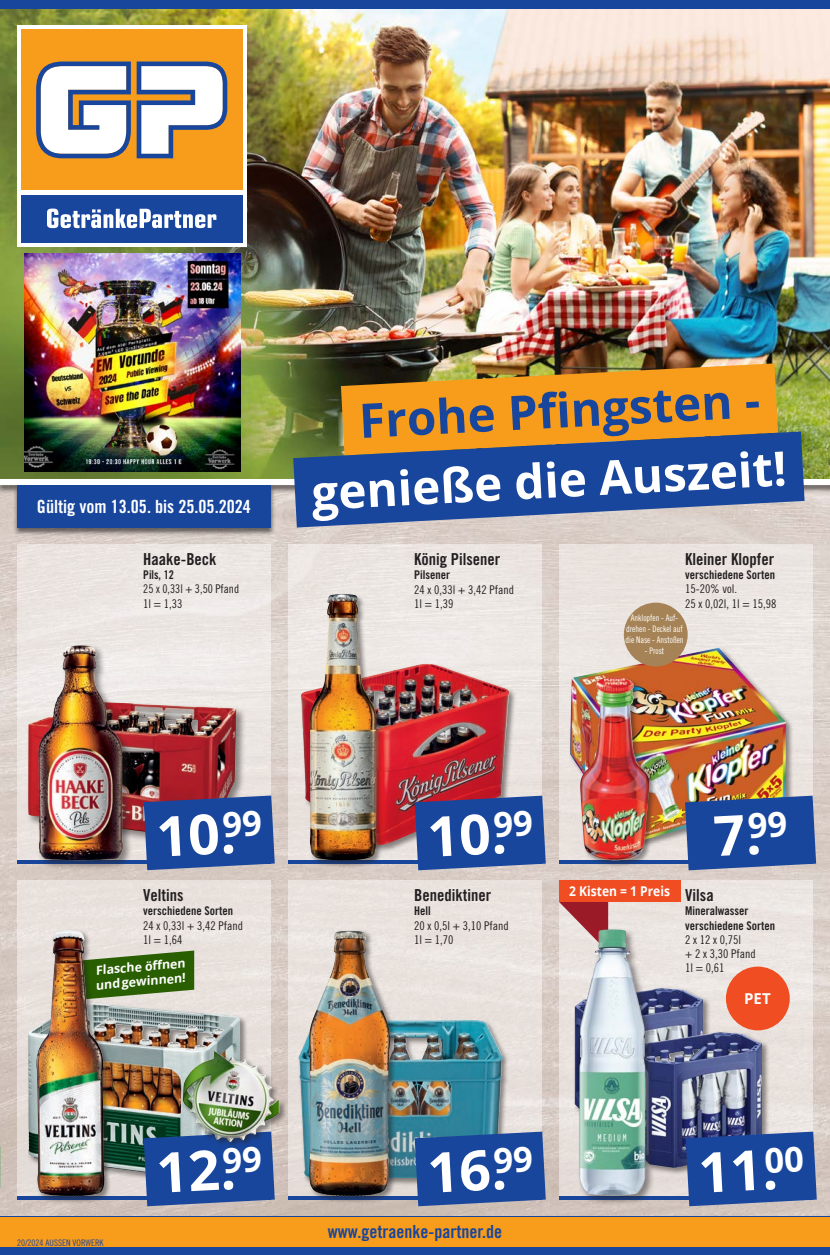
<style>
.page{position:relative;width:830px;height:1255px;background:#fff}
.page>*{position:absolute;margin:0;border:0;box-sizing:border-box;transform-origin:0 0}
.t1{font:700 55.5px "Open Sans";color:#fff}
.t2{font:700 47.55px "Open Sans";color:#fff}
.t3{font:700 47.55px "Open Sans";color:#18469d}
.t4{font:18.15px "Trade Gothic LT Std Bd Cn 20";color:#fff}
.t5{font:18px "Trade Gothic LT Std Bd Cn 20";color:#18469d}
.t6{font:16.5px "Trade Gothic LT Std Bd Cn 20";color:#231f20}
.t7{font:700 15px "Open Sans";color:#fff}
.t8{font:700 13.5px "Open Sans";color:#fff;scale:.89 1}
.t9{font:700 12.3px/14.7px "Open Sans";color:#fff}
.t10{font:12px/14.2px "Trade Gothic LT Std Cn 18";color:#231f20}
.t11{font:12px/14.2px "Trade Gothic LT Std Bd Cn 20";color:#231f20}
.t12{font:12px/14.2px "Trade Gothic LT Std Cn 18";color:#231f20;scale:.96 1}
.t13{font:12px "Trade Gothic LT Std Bd Cn 20";color:#231f20;scale:.96 1}
.t14{font:9px/10.9px "Trade Gothic LT Std Cn 18";color:#fff;text-align:center;scale:.92 1}
.t15{font:9px "Trade Gothic LT Std Cn 18";color:#18469d}
</style>
<div class="page">
<img style="left:0;top:494px;width:829px;height:722px">
<img style="left:0;top:9px;width:829px;height:469px">
<div style="left:0;top:1216px;width:829px;height:38px;background:#18469d"></div>
<div style="left:0;top:1216px;width:829px;height:30px;background:#f89c1c"></div>
<div style="left:0;top:0;width:829px;height:9px;background:#18469d"></div>
<div style="left:0;top:478px;width:829px;height:16px;background:#231f20;opacity:.65"></div>
<div style="left:0;top:479px;width:829px;height:6px;background:#fff"></div>
<div style="left:17px;top:26px;width:229px;height:221px;background:linear-gradient(to right,#fff,#fff)"></div>
<div style="left:21px;top:30px;width:221px;height:160px;background:#f89c1c"></div>
<div style="left:21px;top:196px;width:221px;height:47px;background:#18469d"></div>
<svg style="left:36px;top:61px;width:95px;height:97px"></svg>
<svg style="left:137px;top:61px;width:90px;height:97px"></svg>
<svg style="left:47px;top:208px;width:169px;height:20px"></svg>
<div style="left:12px;top:484px;width:263px;height:52px;background:#231f20;opacity:.65"></div>
<div style="left:17px;top:485px;width:254px;height:42px;background:#18469d"></div>
<div style="left:288px;top:880px;width:253px;height:319px;background:#e9e2de"></div>
<hr style="left:288px;top:1196px;width:253px;height:3px;background:#18469d">
<div style="left:297px;top:1018px;width:213px;height:167px;background:#231f20;opacity:.5"></div>
<img style="left:298px;top:1020px;width:204px;height:158px">
<div style="left:308px;top:929px;width:89px;height:274px;background:#231f20;opacity:.5"></div>
<img style="left:309px;top:930px;width:33px;height:264px">
<svg style="left:414px;top:1131px;width:131px;height:75px"></svg>
<div style="left:288px;top:544px;width:253px;height:319px;background:#ece7e3"></div>
<hr style="left:288px;top:860px;width:253px;height:3px;background:#18469d">
<div style="left:299px;top:662px;width:217px;height:190px;background:#231f20;opacity:.5"></div>
<img style="left:300px;top:663px;width:209px;height:181px">
<div style="left:308px;top:592px;width:75px;height:276px;background:#231f20;opacity:.5"></div>
<img style="left:310px;top:594px;width:64px;height:266px">
<svg style="left:414px;top:795px;width:131px;height:75px"></svg>
<div style="left:558px;top:544px;width:254px;height:319px;background:#ebe4e0"></div>
<hr style="left:558px;top:860px;width:254px;height:3px;background:#18469d">
<div style="left:568px;top:646px;width:225px;height:205px;background:#231f20;opacity:.5"></div>
<img style="left:569px;top:648px;width:216px;height:196px">
<div style="left:578px;top:676px;width:78px;height:191px;background:#231f20;opacity:.5"></div>
<img style="left:580px;top:677px;width:69px;height:183px">
<div style="left:623px;top:602px;width:64px;height:64px;background:#a68356;border-radius:50%"></div>
<svg style="left:684px;top:795px;width:131px;height:75px"></svg>
<div style="left:17px;top:544px;width:254px;height:319px;background:#ece7e3"></div>
<hr style="left:17px;top:860px;width:254px;height:3px;background:#18469d">
<div style="left:26px;top:700px;width:221px;height:148px;background:#231f20;opacity:.5"></div>
<img style="left:28px;top:702px;width:208px;height:135px">
<div style="left:36px;top:643px;width:97px;height:227px;background:#231f20;opacity:.5"></div>
<img style="left:38px;top:645px;width:43px;height:146px">
<svg style="left:144px;top:795px;width:130px;height:75px"></svg>
<div style="left:558px;top:880px;width:254px;height:319px;background:#ebe4e0"></div>
<svg style="left:558px;top:901px;width:50px;height:51px"></svg>
<hr style="left:558px;top:1196px;width:254px;height:3px;background:#18469d">
<div style="left:573px;top:986px;width:137px;height:145px;background:#231f20;opacity:.5"></div>
<img style="left:574px;top:987px;width:128px;height:136px">
<div style="left:632px;top:1030px;width:137px;height:145px;background:#231f20;opacity:.5"></div>
<img style="left:655px;top:1031px;width:106px;height:136px">
<div style="left:577px;top:927px;width:78px;height:278px;background:#231f20;opacity:.5"></div>
<img style="left:579px;top:929px;width:66px;height:266px">
<svg style="left:685px;top:1131px;width:131px;height:75px"></svg>
<div style="left:725px;top:966px;width:64px;height:64px;background:#f04d22;border-radius:50%"></div>
<div style="left:558px;top:880px;width:122px;height:21px;background:#f04d22"></div>
<div style="left:17px;top:880px;width:254px;height:319px;background:#e8e1dd"></div>
<hr style="left:17px;top:1196px;width:254px;height:3px;background:#18469d">
<div style="left:27px;top:1000px;width:221px;height:186px;background:#231f20;opacity:.5"></div>
<img style="left:28px;top:1002px;width:212px;height:177px">
<svg style="left:144px;top:1131px;width:130px;height:75px"></svg>
<svg style="left:112px;top:950px;width:82px;height:47px"></svg>
<div style="left:181px;top:1049px;width:106px;height:100px;background:#231f20;opacity:.5"></div>
<img style="left:182px;top:1050px;width:97px;height:92px">
<div style="left:35px;top:928px;width:77px;height:275px;background:#231f20;opacity:.5"></div>
<img style="left:36px;top:929px;width:68px;height:267px">
<img style="left:25px;top:253px;width:215px;height:218px">
<svg style="left:341px;top:363px;width:436px;height:68px"></svg>
<svg style="left:293px;top:431px;width:511px;height:96px;fill:#18469d"></svg>
<h3 class="t4" style="left:37px;top:495px;width:215px">Gültig vom 13.05. bis 25.05.2024</h3>
<h3 class="t6" style="left:143px;top:549px;width:75px">Haake-Beck</h3>
<p class="t13" style="left:143px;top:567px;width:33px">Pils, 12</p>
<p class="t12" style="left:143px;top:582px;width:101px">25 x 0,33l + 3,50 Pfand<br>1l = 1,33</p>
<h2 class="t3" style="left:357px;top:387px;width:402px;rotate:-3deg">Frohe Pfi ngsten -</h2>
<h2 class="t2" style="left:309px;top:459px;width:477px;rotate:-3deg">genieße die Auszeit!</h2>
<h3 class="t6" style="left:414px;top:549px;width:88px">König Pilsener</h3>
<p class="t11" style="left:414px;top:568px;width:37px">Pilsener</p>
<p class="t10" style="left:414px;top:582px;width:101px">24 x 0,33l + 3,42 Pfand<br>1l = 1,39</p>
<h3 class="t6" style="left:685px;top:549px;width:90px">Kleiner Klopfer</h3>
<p class="t11" style="left:685px;top:567px;width:91px">verschiedene Sorten</p>
<p class="t10" style="left:685px;top:582px;width:93px">15-20% vol.<br>25 x 0,02l, 1l = 15,98</p>
<p class="t14" style="left:625px;top:612px;width:64px">Anklopfen - Auf&shy;drehen - Deckel auf die Nase - Anstoßen</p>
<p class="t14" style="left:644px;top:645px;width:22px">- Prost</p>
<h1 class="t1" style="left:154px;top:797px;width:107px;rotate:-3deg">10.<sup>99</sup></h1>
<h3 class="t6" style="left:143px;top:885px;width:42px">Veltins</h3>
<p class="t11" style="left:143px;top:903px;width:91px">verschiedene Sorten</p>
<p class="t10" style="left:143px;top:918px;width:101px">24 x 0,33l + 3,42 Pfand<br>1l = 1,64</p>
<p class="t9" style="left:94px;top:963px;width:93px;rotate:-5deg">Flasche öffnen und gewinnen!</p>
<p class="t15" style="left:17px;top:1237px;width:88px">20/2024 AUSSEN VORWERK</p>
<h1 class="t1" style="left:154px;top:1133px;width:107px;rotate:-3deg">12.<sup>99</sup></h1>
<h1 class="t1" style="left:425px;top:797px;width:107px;rotate:-3deg">10.<sup>99</sup></h1>
<h3 class="t6" style="left:414px;top:885px;width:78px">Benediktiner</h3>
<p class="t11" style="left:414px;top:903px;width:18px">Hell</p>
<p class="t10" style="left:414px;top:918px;width:96px">20 x 0,5l + 3,10 Pfand<br>1l = 1,70</p>
<p class="t8" style="left:569px;top:882px;width:115px">2 Kisten = 1 Preis</p>
<h1 class="t1" style="left:711px;top:796px;width:76px;rotate:-3deg">7.<sup>99</sup></h1>
<h3 class="t6" style="left:685px;top:885px;width:30px">Vilsa</h3>
<p class="t11" style="left:685px;top:903px;width:91px">Mineralwasser verschiedene Sorten</p>
<p class="t10" style="left:685px;top:932px;width:72px">2 x 12 x 0,75l<br>+ 2 x 3,30 Pfand<br>1l = 0,61</p>
<p class="t7" style="left:743px;top:988px;width:28px">PET</p>
<h1 class="t1" style="left:425px;top:1133px;width:107px;rotate:-3deg">16.<sup>99</sup></h1>
<h3 class="t5" style="left:328px;top:1220px;width:175px">www.getraenke-partner.de</h3>
<h1 class="t1" style="left:696px;top:1133px;width:107px;rotate:-3deg">11.<sup>00</sup></h1>
</div>
